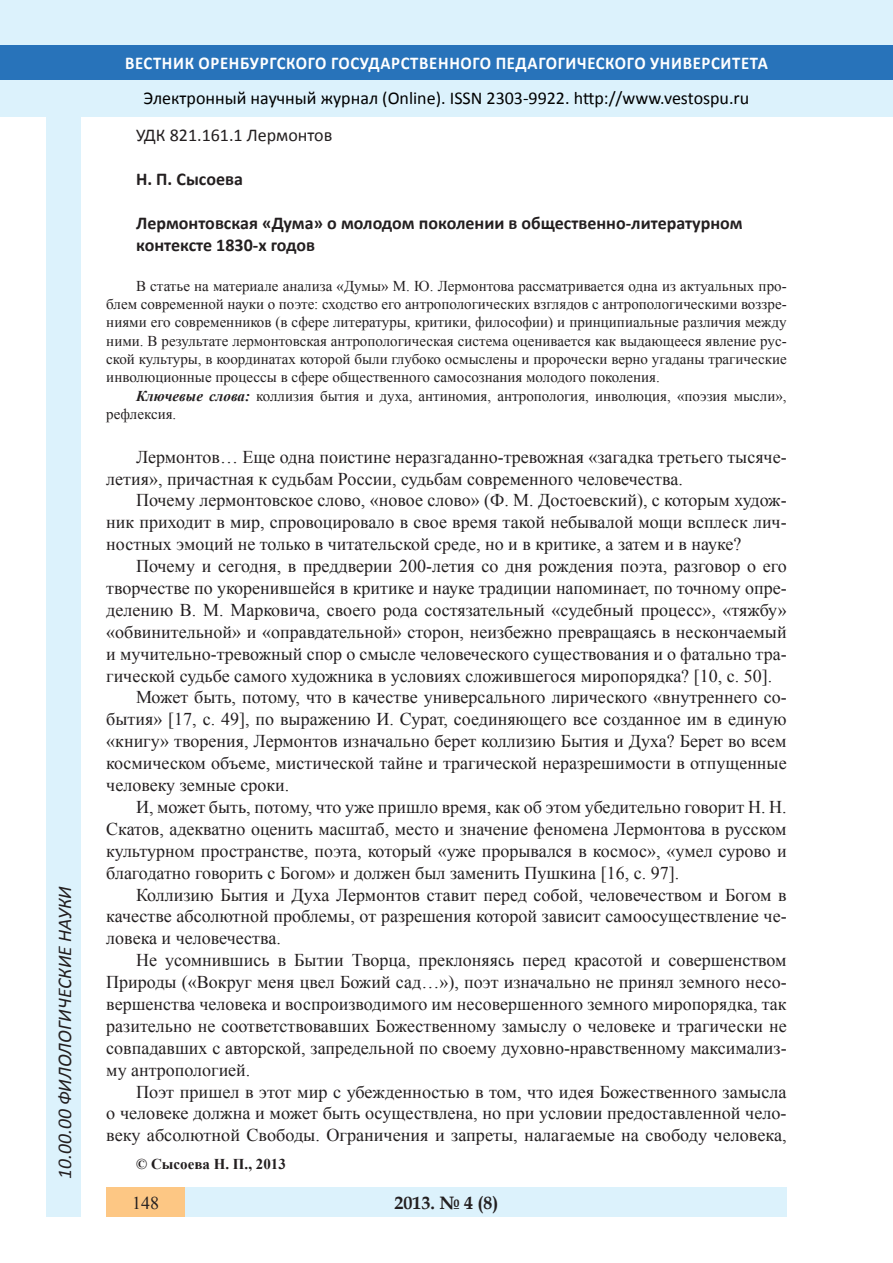
<style>
.page{position:relative;width:893px;height:1263px;background:#fff}
.page>*{position:absolute;margin:0;border:0;box-sizing:border-box;transform-origin:0 0}
.t1{font:italic 19.5px "Calibri";color:#231f20}
.Стиль2{font:18px/21.9px "Times New Roman";color:#231f20;text-align:justify}
.Заголовок_2{font:700 18px/21.9px "Calibri";color:#231f20}
.t2{font:18px "Calibri";color:#000}
.t3{font:700 18px "Calibri";letter-spacing:.04em;color:#fff;scale:.93 1}
.Заголовок_2-2{font:18px "Calibri";color:#231f20}
.t4{font:700 18px "Book Antiqua";color:#231f20}
.литература{font:15px/18.3px "Times New Roman";color:#231f20;text-align:justify}
.Стиль2-2{font:700 15px "Times New Roman";color:#231f20}
.s1{font-weight:700;font-style:italic}
</style>
<div class="page">
<div style="left:0;top:0;width:893px;height:116px;background:#dcf2fc"></div>
<div style="left:0;top:45px;width:893px;height:34px;background:#2873ba"></div>
<div style="left:106px;top:1188px;width:681px;height:29px;background:#dcf2fc"></div>
<div style="left:106px;top:1188px;width:79px;height:29px;background:#fdc784"></div>
<div style="left:47px;top:116px;width:34px;height:1101px;background:#dcf2fc"></div>
<p class="t1" style="left:51px;top:1179px;width:294px;rotate:-90deg">10.00.00 ФИЛОЛОГИЧЕСКИЕ НАУКИ</p>
<p class="t3" style="left:125px;top:50px;width:693px">ВЕСТНИК ОРЕНБУРГСКОГО ГОСУДАРСТВЕННОГО ПЕДАГОГИЧЕСКОГО УНИВЕРСИТЕТА</p>
<p class="t2" style="left:144px;top:85px;width:607px">Электронный научный журнал (Online). ISSN 2303-9922. http://www.vestospu.ru</p>
<p class="Заголовок_2-2" style="left:136px;top:123px;width:198px">УДК 821.161.1 Лермонтов</p>
<p class="Заголовок_2" style="left:136px;top:167px;width:108px">Н. П. Сысоева</p>
<p class="Заголовок_2" style="left:136px;top:211px;width:608px">Лермонтовская «Дума» о молодом поколении в общественно-литературном контексте 1830-х годов</p>
<p class="литература" style="left:106px;top:276px;width:682px;text-indent:30px">В статье на материале анализа «Думы» М. Ю. Лермонтова рассматривается одна из актуальных про&shy;блем современной науки о поэте: сходство его антропологических взглядов с антропологическими воззре&shy;ниями его современников (в сфере литературы, критики, философии) и принципиальные различия между ними. В результате лермонтовская антропологическая система оценивается как выдающееся явление рус&shy;ской культуры, в координатах которой были глубоко осмыслены и пророчески верно угаданы трагические инволюционные процессы в сфере общественного самосознания молодого поколения.</p>
<p class="литература" style="left:106px;top:386px;width:682px;text-indent:30px"><span class="s1">Ключевые слова:</span> коллизия бытия и духа, антиномия, антропология, инволюция, «поэзия мысли», рефлексия.</p>
<p class="Стиль2" style="left:106px;top:445px;width:682px;text-indent:30px">Лермонтов… Еще одна поистине неразгаданно-тревожная «загадка третьего тысяче&shy;летия», причастная к судьбам России, судьбам современного человечества.</p>
<p class="Стиль2" style="left:106px;top:489px;width:682px;text-indent:30px">Почему лермонтовское слово, «новое слово» (Ф. М. Достоевский), с которым худож&shy;ник приходит в мир, спровоцировало в свое время такой небывалой мощи всплеск лич&shy;ностных эмоций не только в читательской среде, но и в критике, а затем и в науке?</p>
<p class="Стиль2" style="left:106px;top:554px;width:682px;text-indent:30px">Почему и сегодня, в преддверии 200-летия со дня рождения поэта, разговор о его творчестве по укоренившейся в критике и науке традиции напоминает, по точному опре&shy;делению В. М. Марковича, своего рода состязательный «судебный процесс», «тяжбу» «обвинительной» и «оправдательной» сторон, неизбежно превращаясь в нескончаемый и мучительно-тревожный спор о смысле человеческого существования и о фатально тра&shy;гической судьбе самого художника в условиях сложившегося миропорядка? [10, с. 50].</p>
<p class="Стиль2" style="left:106px;top:686px;width:682px;text-indent:30px">Может быть, потому, что в качестве универсального лирического «внутреннего со&shy;бытия» [17, с. 49], по выражению И. Сурат, соединяющего все созданное им в единую «книгу» творения, Лермонтов изначально берет коллизию Бытия и Духа? Берет во всем космическом объеме, мистической тайне и трагической неразрешимости в отпущенные человеку земные сроки.</p>
<p class="Стиль2" style="left:106px;top:795px;width:682px;text-indent:30px">И, может быть, потому, что уже пришло время, как об этом убедительно говорит Н. Н.<br>Скатов, адекватно оценить масштаб, место и значение феномена Лермонтова в русском культурном пространстве, поэта, который «уже прорывался в космос», «умел сурово и благодатно говорить с Богом» и должен был заменить Пушкина [16, с. 97].</p>
<p class="Стиль2" style="left:106px;top:883px;width:682px;text-indent:30px">Коллизию Бытия и Духа Лермонтов ставит перед собой, человечеством и Богом в качестве абсолютной проблемы, от разрешения которой зависит самоосуществление че&shy;ловека и человечества.</p>
<p class="Стиль2" style="left:106px;top:949px;width:682px;text-indent:30px">Не усомнившись в Бытии Творца, преклоняясь перед красотой и совершенством Природы («Вокруг меня цвел Божий сад…»), поэт изначально не принял земного несо&shy;вершенства человека и воспроизводимого им несовершенного земного миропорядка, так разительно не соответствовавших Божественному замыслу о человеке и трагически не совпадавших с авторской, запредельной по своему духовно-нравственному максимализ&shy;му антропологией.</p>
<p class="Стиль2" style="left:106px;top:1080px;width:682px;text-indent:30px">Поэт пришел в этот мир с убежденностью в том, что идея Божественного замысла о человеке должна и может быть осуществлена, но при условии предоставленной чело&shy;веку абсолютной Свободы. Ограничения и запреты, налагаемые на свободу человека,</p>
<p class="Стиль2-2" style="left:136px;top:1153px;width:151px">© Сысоева Н. П., 2013</p>
<p class="Стиль2" style="left:132px;top:1191px;width:28px">148</p>
<p class="t4" style="left:394px;top:1190px;width:106px">2013. № 4 (8)</p>
</div>
